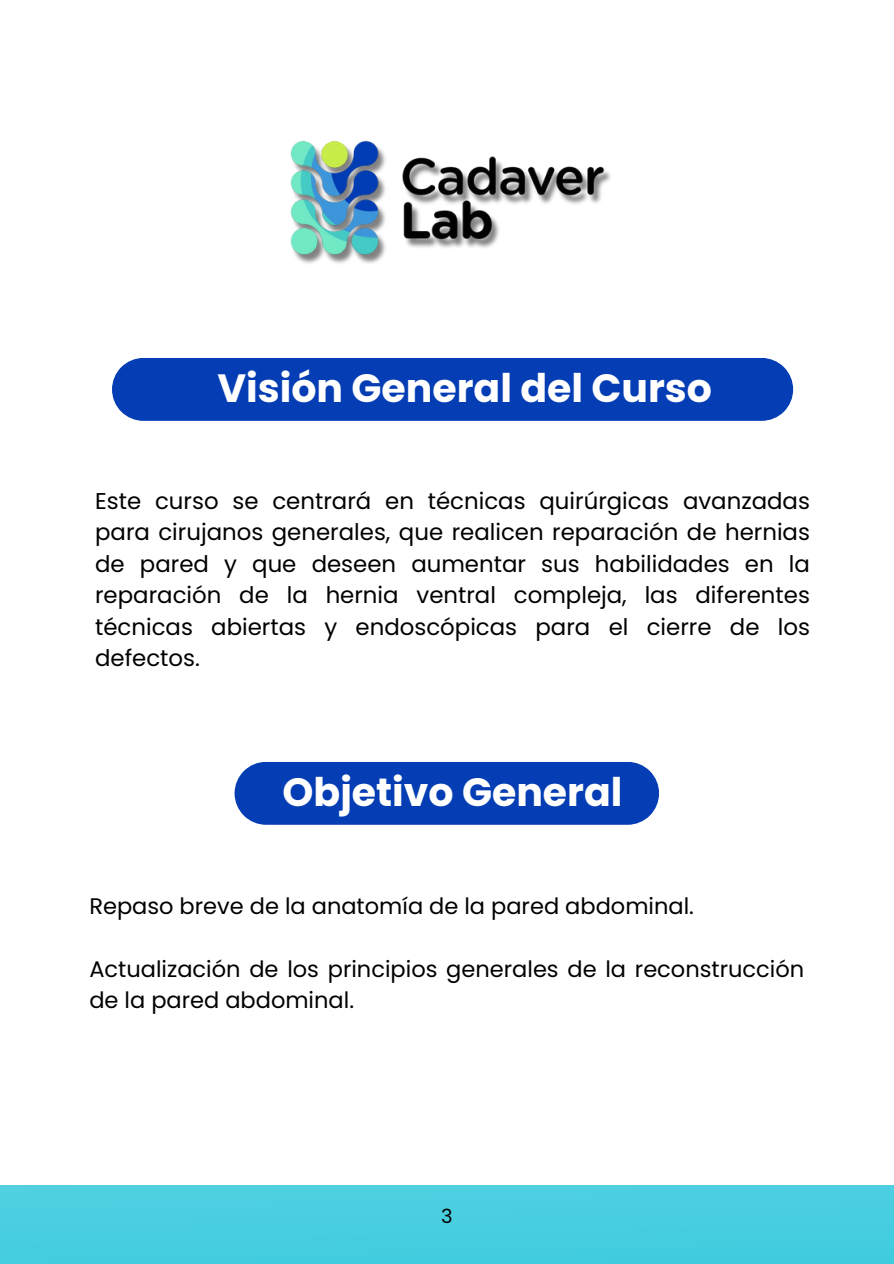
<style>
.page{position:relative;width:894px;height:1264px;background:#fff}
.page>*{position:absolute;margin:0;border:0;box-sizing:border-box;transform-origin:0 0}
.t1{font:700 39.45px "Poppins";color:#fff}
.t2{font:22.8px/31.5px "Poppins";color:#000;text-align:justify}
.t3{font:22.5px/31.5px "Poppins";color:#000}
.t4{font:19.5px "Poppins";color:#000}
</style>
<div class="page">
<div style="left:112px;top:358px;width:680px;height:63px;background:#043db4"></div>
<img style="left:290px;top:140px;width:321px;height:124px">
<div style="left:0;top:1185px;width:893px;height:78px;background:#48cee0"></div>
<div style="left:234px;top:762px;width:424px;height:62px;background:#043db4"></div>
<h1 class="t1" style="left:217px;top:361px;width:496px">Visión General del Curso</h1>
<p class="t2" style="left:95px;top:485px;width:716px">Este curso se centrará en técnicas quirúrgicas avanzadas para cirujanos generales, que realicen reparación de hernias de pared y que deseen aumentar sus habilidades en la reparación de la hernia ventral compleja, las diferentes técnicas abiertas y endoscópicas para el cierre de los defectos.</p>
<p class="t1" style="left:282px;top:764px;width:341px">Objetivo General</p>
<p class="t3" style="left:89px;top:890px;width:606px">Repaso breve de la anatomía de la pared abdominal.</p>
<p class="t3" style="left:89px;top:953px;width:716px">Actualización de los principios generales de la reconstrucción de la pared abdominal.</p>
<h1 class="t4" style="left:441px;top:1202px;width:13px">3</h1>
</div>
